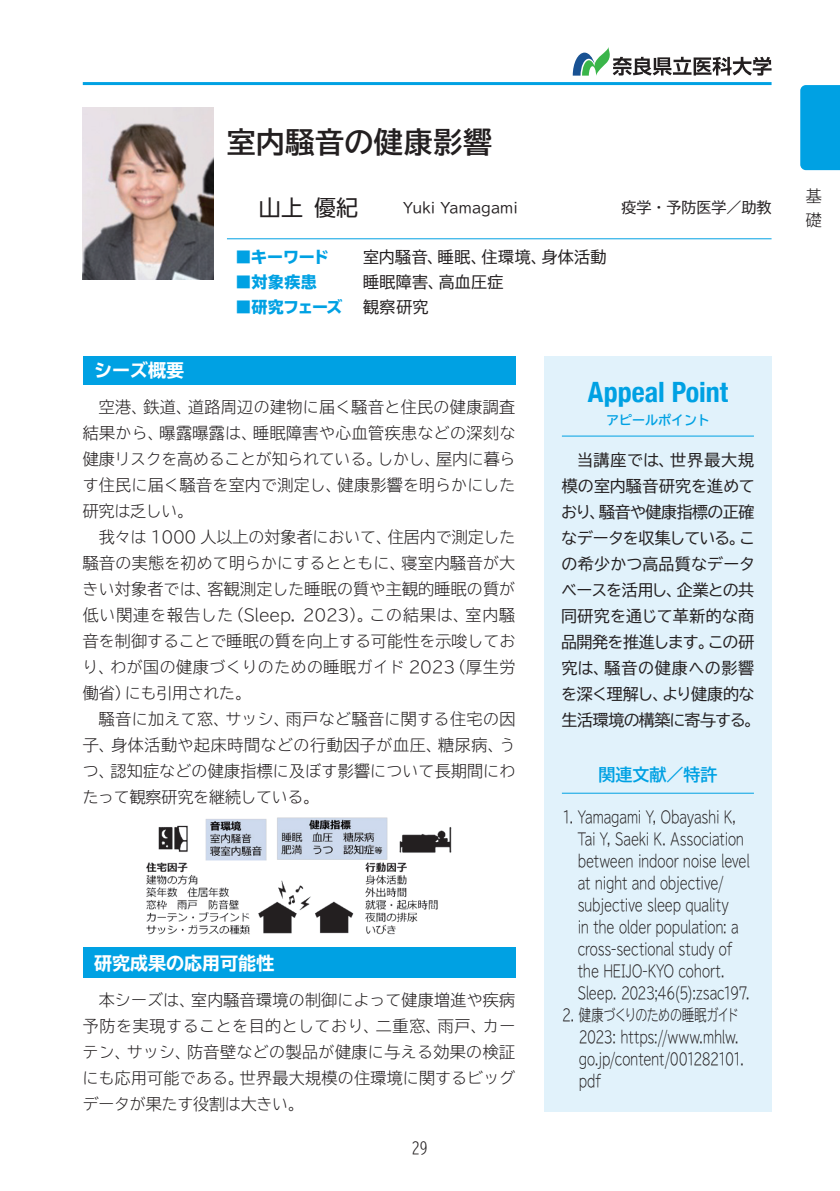
<style>
.page{position:relative;width:840px;height:1191px;background:#fff}
.page>*{position:absolute;margin:0;border:0;box-sizing:border-box;transform-origin:0 0}
.t1{font:700 29px "TBUD Go Std";letter-spacing:.02em;color:#231f20}
.t2{font:700 condensed 28px "Helvetica Neue";color:#00a1e3}
.t3{font:22px "UD Shin Go Pr 6";color:#231f20}
.t4{font:700 expanded 18px "TBUD Go Std";color:#fff}
.t5{font:700 17px "TBUD Go Std";color:#00a1e3}
.t6{font:300 16px/26px "TBUD Go Std Super";letter-spacing:-.01em;color:#231f20;text-align:justify}
.t7{font:300 16px/22px "TBUD Go Std Super";letter-spacing:-.01em;color:#231f20;scale:.76 1}
.t8{font:16px/26px "TBUD Go Std";letter-spacing:-.005em;color:#231f20}
.t9{font:16px/25px "TBUD Go Std";letter-spacing:.025em;color:#231f20}
.t10{font:800 16px "TBUD Go Std";letter-spacing:-.02em;color:#00a1e3}
.t11{font:15px "TBUD Go Std";color:#231f20}
.t12{font:14px "TBUD Go Std";color:#231f20}
.t13{font:700 13px "TBUD Go Std";color:#00a1e3}
</style>
<div class="page">
<div style="left:800px;top:85px;width:39px;height:85px;background:#00a1e3"></div>
<hr style="left:83px;top:82px;width:688px;height:3px;background:#00a1e3">
<svg style="left:572px;top:47px;width:199px;height:29px"></svg>
<div style="left:544px;top:357px;width:227px;height:755px;background:#e1f2fb"></div>
<hr style="left:227px;top:238px;width:544px;height:1px;background:#00a1e3">
<img style="left:83px;top:108px;width:130px;height:172px">
<div style="left:83px;top:356px;width:432px;height:28px;background:#00a1e3"></div>
<hr style="left:561px;top:436px;width:192px;height:1px;background:#00a1e3">
<hr style="left:561px;top:793px;width:192px;height:1px;background:#00a1e3">
<div style="left:83px;top:947px;width:432px;height:31px;background:#00a1e3"></div>
<img style="left:146px;top:817px;width:306px;height:118px">
<h1 class="t1" style="left:227px;top:118px;width:266px">室内騒音の健康影響</h1>
<h3 class="t3" style="left:259px;top:190px;width:100px">山上 優紀</h3>
<p class="t12" style="left:403px;top:196px;width:116px">Yuki Yamagami</p>
<p class="t11" style="left:621px;top:195px;width:151px">疫学・予防医学／助教</p>
<p class="t4" style="left:94px;top:360px;width:92px">シーズ概要</p>
<p class="t10" style="left:235px;top:248px;width:95px">■キーワード</p>
<p class="t10" style="left:235px;top:273px;width:83px">■対象疾患</p>
<p class="t10" style="left:235px;top:298px;width:108px">■研究フェーズ</p>
<p class="t9" style="left:363px;top:244px;width:245px">室内騒音、睡眠、住環境、身体活動睡眠障害、高血圧症<br>観察研究</p>
<p class="t6" style="left:83px;top:393px;width:434px;text-indent:16px">空港、鉄道、道路周辺の建物に届く騒音と住民の健康調査結果から、曝露曝露は、睡眠障害や心血管疾患などの深刻な健康リスクを高めることが知られている。しかし、屋内に暮らす住民に届く騒音を室内で測定し、健康影響を明らかにした研究は乏しい。</p>
<p class="t6" style="left:82px;top:523px;width:434px;text-indent:16px">我々は 1000 人以上の対象者において、住居内で測定した騒音の実態を初めて明らかにするとともに、寝室内騒音が大きい対象者では、客観測定した睡眠の質や主観的睡眠の質が低い関連を報告した（Sleep. 2023）。この結果は、室内騒音を制御することで睡眠の質を向上する可能性を示唆しており、わが国の健康づくりのための睡眠ガイド 2023（厚生労働省）にも引用された。</p>
<p class="t6" style="left:83px;top:705px;width:434px;text-indent:16px">騒音に加えて窓、サッシ、雨戸など騒音に関する住宅の因子、身体活動や起床時間などの行動因子が血圧、糖尿病、うつ、認知症などの健康指標に及ぼす影響について長期間にわたって観察研究を継続している。</p>
<p class="t4" style="left:94px;top:953px;width:182px">研究成果の応用可能性</p>
<p class="t6" style="left:82px;top:986px;width:434px;text-indent:16px">本シーズは、室内騒音環境の制御によって健康増進や疾病予防を実現することを目的としており、二重窓、雨戸、カーテン、サッシ、防音壁などの製品が健康に与える効果の検証にも応用可能である。世界最大規模の住環境に関するビッグデータが果たす役割は大きい。</p>
<p class="t6" style="left:412px;top:1134px;width:17px">29</p>
<h2 class="t2" style="left:587px;top:369px;width:142px">Appeal Point</h2>
<p class="t13" style="left:605px;top:409px;width:105px">アピールポイント</p>
<p class="t8" style="left:561px;top:446px;width:200px;text-indent:16px">当講座では、世界最大規模の室内騒音研究を進めており、騒音や健康指標の正確なデータを収集している。この希少かつ高品質なデータベースを活用し、企業との共同研究を通じて革新的な商品開発を推進します。この研究は、騒音の健康への影響を深く理解し、より健康的な生活環境の構築に寄与する。</p>
<p class="t5" style="left:598px;top:761px;width:120px">関連文献／特許</p>
<p class="t7" style="left:577px;top:805px;width:228px;text-indent:-16px">1. Yamagami Y, Obayashi K,<br>Tai Y, Saeki K. Association between indoor noise level at night and objective/ subjective sleep quality<br>in the older population: a cross-sectional study of the HEIJO-KYO cohort.<br>Sleep. 2023;46(5):zsac197.</p>
<p class="t7" style="left:578px;top:1003px;width:219px;text-indent:-17px">2. 健康づくりのための睡眠ガイド<br>2023: https://www.mhlw. go.jp/content/001282101. pdf</p>
<p class="t6" style="left:805px;top:183px;width:17px;line-height:24px">基礎</p>
</div>
